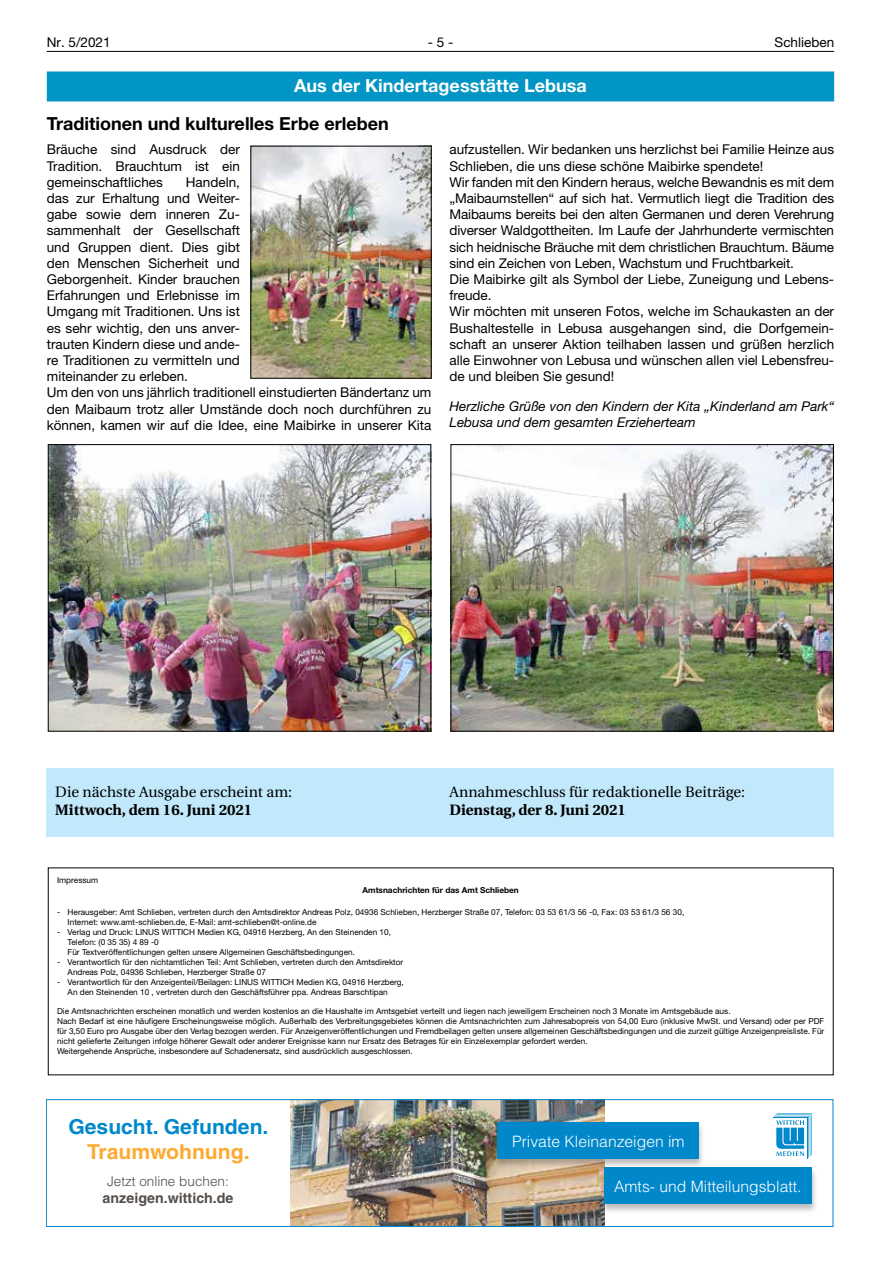
<style>
.page{position:relative;width:881px;height:1263px;background:#fff}
.page>*{position:absolute;margin:0;border:0;box-sizing:border-box;transform-origin:0 0}
.t1{font:700 20.55px "Helvetica LT";color:#0088ca}
.t2{font:700 20.55px "Helvetica LT";color:#fdaa33}
.t3{font:700 18px "Helvetica Neue LT";color:#000}
.t4{font:700 18px "Helvetica Neue LT";color:#fff}
.t5{font:300 15.6px "Helvetica LT";color:#fff}
.t6{font:15px "Utopia";color:#000}
.t7{font:700 15px "Utopia";color:#000}
.t8{font:700 14.25px "Helvetica LT";color:#544d48}
.t9{font:13.5px/16.2px "Helvetica Neue LT";color:#000}
.t10{font:italic 13.5px/16.2px "Helvetica Neue LT";color:#000}
.t11{font:300 13.5px "Helvetica LT";color:#544d48}
.t12{font:8.25px/9.9px "Helvetica Neue LT";color:#000}
.t13{font:700 8.25px "Helvetica Neue LT";color:#000}
</style>
<div class="page">
<hr style="left:47px;top:51px;width:786px;height:1px;background:#000">
<div style="left:47px;top:71px;width:786px;height:30px;background:#0095c5"></div>
<img style="left:252px;top:148px;width:177px;height:228px">
<img style="left:50px;top:446px;width:379px;height:283px">
<div style="left:48px;top:444px;width:383px;height:287px;border:1px solid #000"></div>
<img style="left:452px;top:446px;width:379px;height:283px">
<div style="left:450px;top:444px;width:383px;height:287px;border:1px solid #000"></div>
<div style="left:47px;top:769px;width:786px;height:68px;background:#c2e9fb"></div>
<img style="left:290px;top:1101px;width:314px;height:124px">
<div style="left:493px;top:1122px;width:212px;height:47px;background:#000;opacity:.26"></div>
<div style="left:497px;top:1123px;width:201px;height:36px;background:#0088ca"></div>
<div style="left:599px;top:1167px;width:218px;height:47px;background:#000;opacity:.26"></div>
<div style="left:604px;top:1167px;width:207px;height:36px;background:#0088ca"></div>
<div style="left:46px;top:1099px;width:787px;height:128px;border:1px solid #0088ca"></div>
<svg style="left:773px;top:1113px;width:38px;height:45px"></svg>
<h3 class="t9" style="left:47px;top:34px;width:65px">Nr. 5/2021</h3>
<h3 class="t9" style="left:427px;top:34px;width:27px">- 5 -</h3>
<h3 class="t9" style="left:774px;top:34px;width:61px">Schlieben</h3>
<h2 class="t4" style="left:294px;top:74px;width:294px">Aus der Kindertagesstätte Lebusa</h2>
<h2 class="t3" style="left:47px;top:112px;width:343px">Traditionen und kulturelles Erbe erleben</h2>
<h3 class="t9" style="left:47px;top:141px;width:194px;text-align:justify">Bräuche sind Ausdruck der Tradition. Brauchtum ist ein gemeinschaftliches</h3>
<p class="t9" style="left:449px;top:141px;width:386px">aufzustellen. Wir bedanken uns herzlichst bei Familie Heinze aus Schlieben, die uns diese schöne Maibirke spendete!<br>Wir fanden mit den Kindern heraus, welche Bewandnis es mit dem „Maibaumstellen“ auf sich hat. Vermutlich liegt die Tradition des Maibaums bereits bei den alten Germanen und deren Verehrung diverser Waldgottheiten. Im Laufe der Jahrhunderte vermischten sich heidnische Bräuche mit dem christlichen Brauchtum. Bäume sind ein Zeichen von Leben, Wachstum und Fruchtbarkeit.<br>Die Maibirke gilt als Symbol der Liebe, Zuneigung und Lebens&shy;freude.<br>Wir möchten mit unseren Fotos, welche im Schaukasten an der Bushaltestelle in Lebusa ausgehangen sind, die Dorfgemein&shy;schaft an unserer Aktion teilhaben lassen und grüßen herzlich alle Einwohner von Lebusa und wünschen allen viel Lebensfreu&shy;de und bleiben Sie gesund!</p>
<h3 class="t10" style="left:449px;top:398px;width:386px">Herzliche Grüße von den Kindern der Kita „Kinderland am Park“<br>Lebusa und dem gesamten Erzieherteam</h3>
<p class="t9" style="left:47px;top:174px;width:386px;text-indent:139px">Handeln,<br>das zur Erhaltung und Weiter-<br>gabe sowie dem inneren Zu-<br>sammenhalt der Gesellschaft<br>und Gruppen dient. Dies gibt<br>den Menschen Sicherheit und<br>Geborgenheit. Kinder brauchen<br>Erfahrungen und Erlebnisse im<br>Umgang mit Traditionen. Uns ist<br>es sehr wichtig, den uns anver-<br>trauten Kindern diese und ande-<br>re Traditionen zu vermitteln und<br>miteinander zu erleben.<br>Um den von uns jährlich traditionell einstudierten Bändertanz um den Maibaum trotz aller Umstände doch noch durchführen zu können, kamen wir auf die Idee, eine Maibirke in unserer Kita</p>
<h3 class="t6" style="left:55px;top:784px;width:238px">Die nächste Ausgabe erscheint am:</h3>
<h3 class="t7" style="left:55px;top:801px;width:198px">Mittwoch, dem 16. Juni 2021</h3>
<p class="t12" style="left:57px;top:875px;width:43px">Impressum</p>
<h3 class="t6" style="left:449px;top:784px;width:297px">Annahmeschluss für redaktionelle Beiträge:</h3>
<h3 class="t7" style="left:449px;top:801px;width:178px">Dienstag, der 8. Juni 2021</h3>
<p class="t13" style="left:362px;top:885px;width:158px">Amtsnachrichten für das Amt Schlieben</p>
<p class="t12" style="left:68px;top:907px;width:618px;text-indent:-11px">- Herausgeber: Amt Schlieben, vertreten durch den Amtsdirektor Andreas Polz, 04936 Schlieben, Herzberger Straße 07, Telefon: 03 53 61/3 56 -0, Fax: 03 53 61/3 56 30,<br>Internet: www.amt-schlieben.de, E-Mail: amt-schlieben@t-online.de</p>
<p class="t12" style="left:68px;top:927px;width:325px;text-indent:-11px">- Verlag und Druck: LINUS WITTICH Medien KG, 04916 Herzberg, An den Steinenden 10,<br>Telefon: (0 35 35) 4 89 -0<br>Für Textveröffentlichungen gelten unsere Allgemeinen Geschäftsbedingungen.</p>
<p class="t12" style="left:68px;top:957px;width:337px;text-indent:-11px">- Verantwortlich für den nichtamtlichen Teil: Amt Schlieben, vertreten durch den Amtsdirektor<br>Andreas Polz, 04936 Schlieben, Herzberger Straße 07</p>
<p class="t12" style="left:68px;top:977px;width:337px;text-indent:-11px">- Verantwortlich für den Anzeigenteil/Beilagen: LINUS WITTICH Medien KG, 04916 Herzberg,<br>An den Steinenden 10 , vertreten durch den Geschäftsführer ppa. Andreas Barschtipan</p>
<p class="t12" style="left:57px;top:1006px;width:768px">Die Amtsnachrichten erscheinen monatlich und werden kostenlos an die Haushalte im Amtsgebiet verteilt und liegen nach jeweiligem Erscheinen noch 3 Monate im Amtsgebäude aus.<br>Nach Bedarf ist eine häufigere Erscheinungsweise möglich. Außerhalb des Verbreitungsgebietes können die Amtsnachrichten zum Jahresabopreis von 54,00 Euro (inklusive MwSt. und Versand) oder per PDF für 3,50 Euro pro Ausgabe über den Verlag bezogen werden. Für Anzeigenveröffentlichungen und Fremdbeilagen gelten unsere allgemeinen Geschäftsbedingungen und die zurzeit gültige Anzeigenpreisliste. Für nicht gelieferte Zeitungen infolge höherer Gewalt oder anderer Ereignisse kann nur Ersatz des Betrages für ein Einzelexemplar gefordert werden.<br>Weitergehende Ansprüche, insbesondere auf Schadenersatz, sind ausdrücklich ausgeschlossen.</p>
<h1 class="t1" style="left:68px;top:1114px;width:201px">Gesucht. Gefunden.</h1>
<h1 class="t2" style="left:87px;top:1139px;width:164px">Traumwohnung.</h1>
<h3 class="t11" style="left:107px;top:1173px;width:123px">Jetzt online buchen:</h3>
<h3 class="t8" style="left:102px;top:1190px;width:132px">anzeigen.wittich.de</h3>
<h3 class="t5" style="left:512px;top:1132px;width:174px">Private Kleinanzeigen im</h3>
<h3 class="t5" style="left:614px;top:1176px;width:189px">Amts- und Mitteilungsblatt.</h3>
</div>
